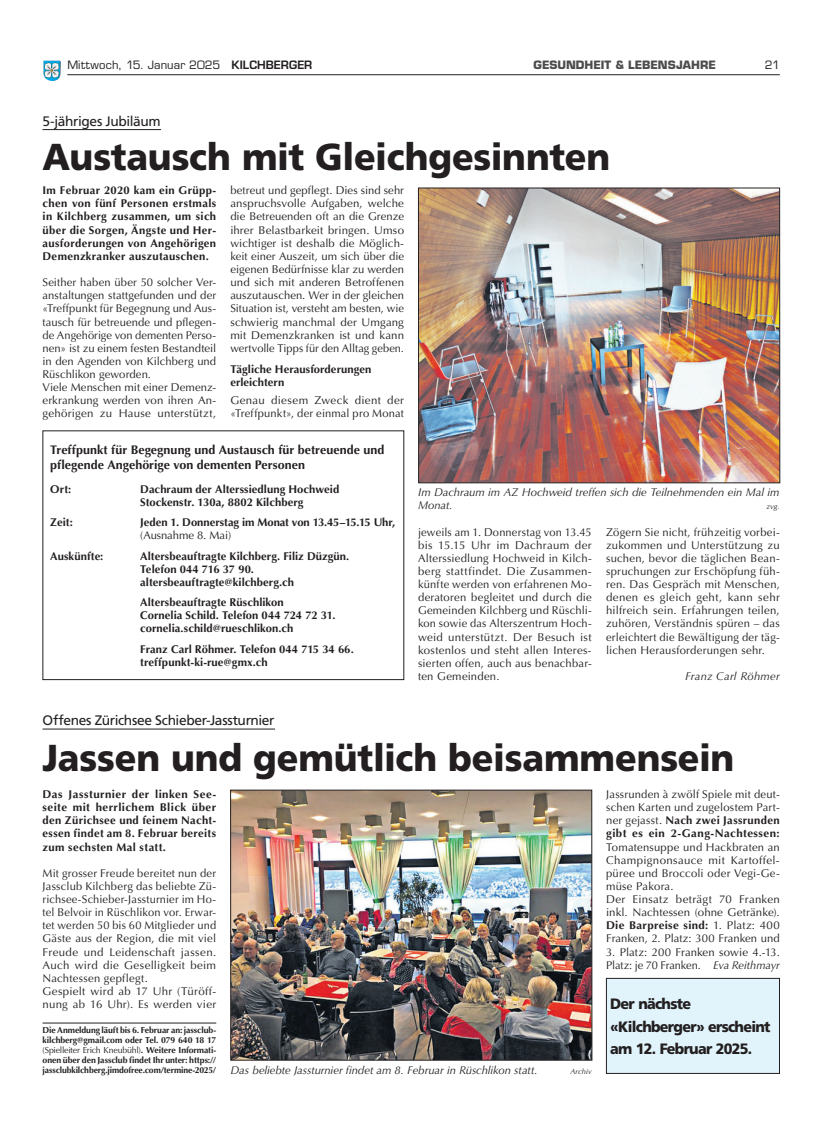
<style>
.page{position:relative;width:833px;height:1134px;background:#fff}
.page>*{position:absolute;margin:0;border:0;box-sizing:border-box;transform-origin:0 0}
.t1{font:900 37.5px "Frutiger LT";letter-spacing:-.005em;color:#231f20;scale:.95 1}
.t2{font:900 15px/22.5px "Frutiger LT";letter-spacing:-.05em;color:#231f20;scale:.95 1}
.t3{font:13.75px "Frutiger LT";letter-spacing:-.025em;color:#231f20}
.t4{font:700 12.5px/15px "Optima LT";letter-spacing:.005em;color:#231f20}
.t5{font:11.25px/13.1px "Optima LT";letter-spacing:.015em;color:#231f20}
.t6{font:700 11.25px/13.1px "Optima LT";letter-spacing:.005em;color:#231f20}
.t7{font:italic 11.25px/13.1px "Optima LT";color:#231f20}
.t8{font:11.25px "Eurostile LT";letter-spacing:.01em;color:#231f20}
.t9{font:700 11.25px "Eurostile LT";color:#4d4d4d}
.t10{font:italic 11.25px "Optima LT";letter-spacing:.025em;color:#231f20}
.t11{font:11.25px "Optima LT";letter-spacing:-.01em;color:#231f20}
.t12{font:700 8.75px/10px "Optima LT";letter-spacing:-.015em;color:#231f20;text-align:justify}
.t13{font:italic 7.5px "Optima LT";letter-spacing:.005em;color:#231f20}
.s1{font-weight:600}
.s2{font-weight:700}
.s3{font-style:italic}
.s4{font-weight:400}
</style>
<div class="page">
<img style="left:43px;top:61px;width:18px;height:20px">
<hr style="left:67px;top:74px;width:713px;height:1px;background:#231f20">
<hr style="left:42px;top:129px;width:119px;height:1px;background:#231f20">
<img style="left:420px;top:190px;width:358px;height:291px">
<div style="left:418px;top:188px;width:362px;height:295px;border:1px solid #231f20"></div>
<hr style="left:42px;top:729px;width:233px;height:1px;background:#231f20">
<img style="left:232px;top:792px;width:358px;height:266px">
<div style="left:230px;top:790px;width:362px;height:270px;border:1px solid #231f20"></div>
<hr style="left:43px;top:1023px;width:173px;height:1px;background:#231f20">
<div style="left:606px;top:978px;width:173px;height:95px;background:#e1f4fc"></div>
<div style="left:606px;top:978px;width:174px;height:96px;border:1px solid #231f20"></div>
<p class="t8" style="left:67px;top:58px;width:246px">Mittwoch, 15. Januar 2025 <span class="s1">KILCHBERGER</span></p>
<p class="t9" style="left:533px;top:60px;width:184px">GESUNDHEIT &amp; LEBENSJAHRE</p>
<p class="t8" style="left:764px;top:58px;width:17px">21</p>
<p class="t3" style="left:42px;top:116px;width:120px">5-jähriges Jubiläum</p>
<h1 class="t1" style="left:43px;top:144px;width:599px">Austausch mit Gleichgesinnten</h1>
<p class="t6" style="left:43px;top:185px;width:175px;text-align:justify">Im Februar 2020 kam ein Grüpp&shy;chen von fünf Personen erstmals in Kilchberg zusammen, um sich über die Sorgen, Ängste und Her&shy;ausforderungen von Angehörigen Demenzkranker auszutauschen.</p>
<p class="t5" style="left:230px;top:185px;width:175px;text-align:justify">betreut und gepflegt. Dies sind sehr anspruchsvolle Aufgaben, welche die Betreuenden oft an die Grenze ihrer Belastbarkeit bringen. Umso wichtiger ist deshalb die Möglich&shy;keit einer Auszeit, um sich über die eigenen Bedürfnisse klar zu werden und sich mit anderen Betroffenen auszutauschen. Wer in der gleichen Situation ist, versteht am besten, wie schwierig manchmal der Umgang mit Demenzkranken ist und kann wertvolle Tipps für den Alltag geben.</p>
<p class="t6" style="left:230px;top:364px;width:142px">Tägliche Herausforderungen erleichtern</p>
<p class="t5" style="left:230px;top:395px;width:175px">Genau diesem Zweck dient der «Treffpunkt», der einmal pro Monat</p>
<p class="t5" style="left:42px;top:277px;width:175px">Seither haben über 50 solcher Ver&shy;anstaltungen stattgefunden und der «Treffpunkt für Begegnung und Aus&shy;tausch für betreuende und pflegen&shy;de Angehörige von dementen Perso&shy;nen» ist zu einem festen Bestandteil in den Agenden von Kilchberg und Rüschlikon geworden.<br>Viele Menschen mit einer Demenz&shy;erkrankung werden von ihren An&shy;gehörigen zu Hause unterstützt,</p>
<p class="t4" style="left:50px;top:444px;width:336px">Treffpunkt für Begegnung und Austausch für betreuende und pflegende Angehörige von dementen Personen</p>
<p class="t6" style="left:50px;top:484px;width:23px">Ort:</p>
<p class="t6" style="left:140px;top:484px;width:200px">Dachraum der Alterssiedlung Hochweid<br>Stockenstr. 130a, 8802 Kilchberg</p>
<p class="t6" style="left:50px;top:517px;width:24px">Zeit:</p>
<p class="t6" style="left:140px;top:517px;width:256px">Jeden 1. Donnerstag im Monat von 13.45–15.15 Uhr,</p>
<p class="t11" style="left:140px;top:531px;width:92px">(Ausnahme 8. Mai)</p>
<p class="t6" style="left:50px;top:551px;width:55px">Auskünfte:</p>
<p class="t6" style="left:140px;top:551px;width:210px">Altersbeauftragte Kilchberg. Filiz Düzgün.<br>Telefon 044 716 37 90. altersbeauftragte@kilchberg.ch</p>
<p class="t6" style="left:140px;top:597px;width:197px">Altersbeauftragte Rüschlikon<br>Cornelia Schild. Telefon 044 724 72 31. cornelia.schild@rueschlikon.ch</p>
<p class="t6" style="left:140px;top:644px;width:215px">Franz Carl Röhmer. Telefon 044 715 34 66. treffpunkt-ki-rue@gmx.ch</p>
<p class="t3" style="left:42px;top:716px;width:234px">Offenes Zürichsee Schieber-Jassturnier</p>
<p class="t7" style="left:418px;top:487px;width:363px">Im Dachraum im AZ Hochweid treffen sich die Teilnehmenden ein Mal im<br>Monat.</p>
<p class="t13" style="left:766px;top:504px;width:15px">zvg.</p>
<p class="t5" style="left:418px;top:527px;width:175px;text-align:justify">jeweils am 1. Donnerstag von 13.45 bis 15.15 Uhr im Dachraum der Alterssiedlung Hochweid in Kilch&shy;berg stattfindet. Die Zusammen&shy;künfte werden von erfahrenen Mo&shy;deratoren begleitet und durch die Gemeinden Kilchberg und Rüschli&shy;kon sowie das Alterszentrum Hoch&shy;weid unterstützt. Der Besuch ist kostenlos und steht allen Interes&shy;sierten offen, auch aus benachbar&shy;ten Gemeinden.</p>
<p class="t5" style="left:606px;top:527px;width:175px;text-align:justify">Zögern Sie nicht, frühzeitig vorbei&shy;zukommen und Unterstützung zu suchen, bevor die täglichen Bean&shy;spruchungen zur Erschöpfung füh&shy;ren. Das Gespräch mit Menschen, denen es gleich geht, kann sehr hilfreich sein. Erfahrungen teilen, zuhören, Verständnis spüren – das erleichtert die Bewältigung der täg&shy;lichen Herausforderungen sehr.</p>
<p class="t10" style="left:685px;top:672px;width:96px">Franz Carl Röhmer</p>
<h1 class="t1" style="left:43px;top:745px;width:730px">Jassen und gemütlich beisammensein</h1>
<p class="t6" style="left:43px;top:789px;width:175px;text-align:justify">Das Jassturnier der linken See&shy;seite mit herrlichem Blick über den Zürichsee und feinem Nacht&shy;essen findet am 8. Februar bereits zum sechsten Mal statt.</p>
<p class="t5" style="left:606px;top:789px;width:175px;text-align:justify">Jassrunden à zwölf Spiele mit deut&shy;schen Karten und zugelostem Part&shy;ner gejasst. <span class="s2">Nach zwei Jassrunden gibt es ein 2-Gang-Nachtessen:</span></p>
<p class="t5" style="left:606px;top:842px;width:175px">Tomatensuppe und Hackbraten an<br>Champignonsauce mit Kartoffel&shy;püree und Broccoli oder Vegi-Ge&shy;müse Pakora.<br>Der Einsatz beträgt 70 Franken inkl. Nachtessen (ohne Getränke).<br><span class="s2">Die Barpreise sind:</span> 1. Platz: 400<br>Franken, 2. Platz: 300 Franken und</p>
<p class="t5" style="left:606px;top:947px;width:175px">3. Platz: 200 Franken sowie 4.-13.<br>Platz: je 70 Franken. <span class="s3">Eva Reithmayr</span></p>
<h2 class="t2" style="left:610px;top:994px;width:170px">Der nächste «Kilchberger» erscheint am 12. Februar 2025.</h2>
<p class="t5" style="left:42px;top:868px;width:175px">Mit grosser Freude bereitet nun der Jassclub Kilchberg das beliebte Zü&shy;richsee-Schieber-Jassturnier im Ho&shy;tel Belvoir in Rüschlikon vor. Erwar&shy;tet werden 50 bis 60 Mitglieder und Gäste aus der Region, die mit viel Freude und Leidenschaft jassen.<br>Auch wird die Geselligkeit beim Nachtessen gepflegt.<br>Gespielt wird ab 17 Uhr (Türöff&shy;nung ab 16 Uhr). Es werden vier</p>
<p class="t12" style="left:43px;top:1026px;width:175px">Die Anmeldung läuft bis 6. Februar an: jassclub&shy;kilchberg@gmail.com oder Tel. 079 640 18 17 <span class="s4">(Spielleiter Erich Kneubühl)</span>. Weitere Informati&shy;onen über den Jassclub findet Ihr unter: https:// jassclubkilchberg.jimdofree.com/termine-2025/</p>
<p class="t7" style="left:230px;top:1065px;width:309px">Das beliebte Jassturnier findet am 8. Februar in Rüschlikon statt.</p>
<p class="t13" style="left:570px;top:1068px;width:23px">Archiv</p>
</div>
